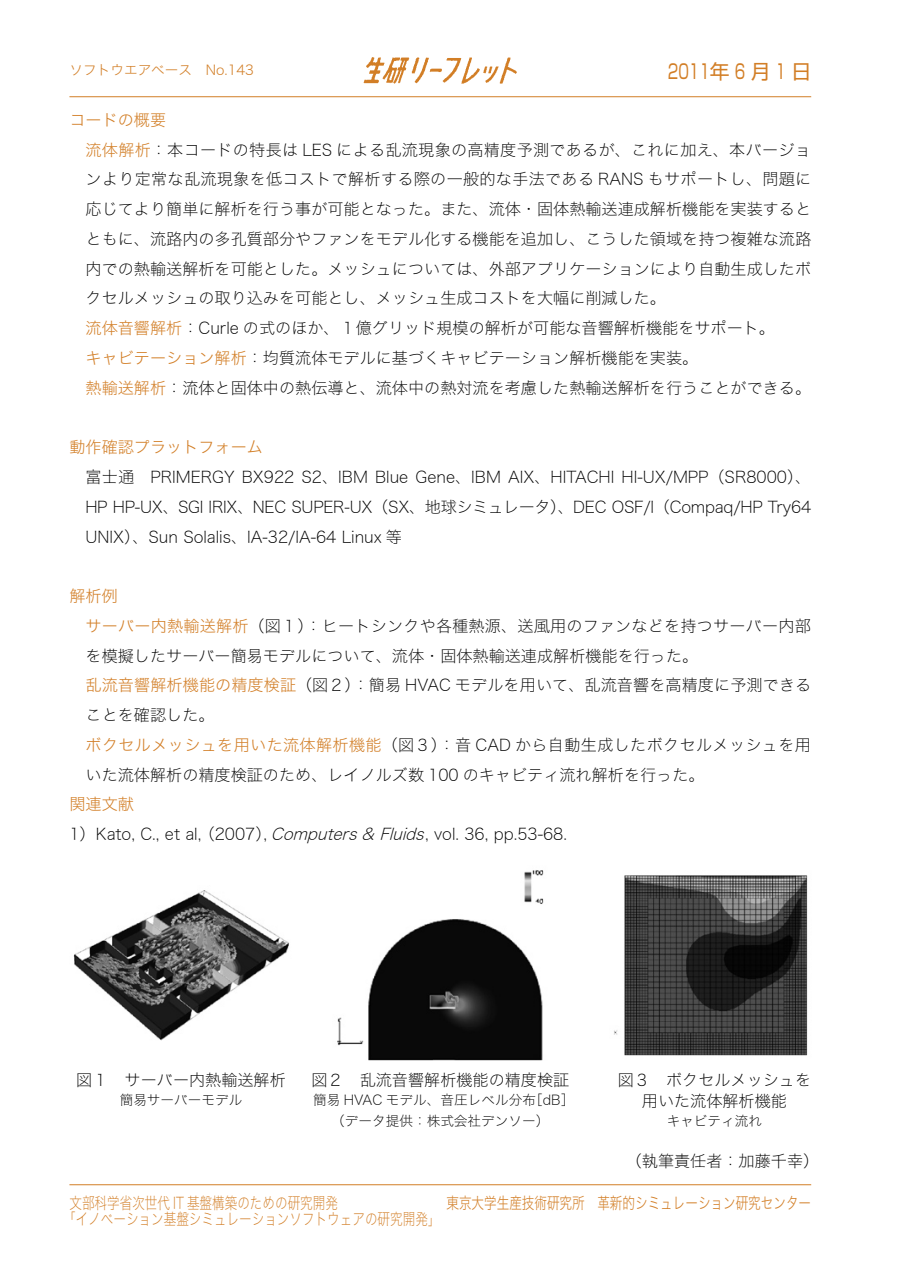
<style>
.page{position:relative;width:903px;height:1275px;background:#fff}
.page>*{position:absolute;margin:0;border:0;box-sizing:border-box;transform-origin:0 0}
.t1{font:19.78px "Shin Go Pro";letter-spacing:.09em;color:#d27e26;scale:.7 1}
._01本文{font:16.1px/29.8px "Hira Kaku Std W1";color:#000}
.t2{font:16.1px "Hira Kaku Std W1";color:#d27e26;scale:.78 1}
._03図題{font:16.1px/21px "Hira Kaku Std W1";color:#000;text-align:center}
._02見出{font:16.1px "Hira Kaku Std W2";color:#d27e26;scale:.78 1}
._02見出-2{font:16.1px "Hira Kaku Std W2";color:#d27e26}
._03図題-2{font:13.65px "Hira Kaku Std W1";color:#000}
.t3{font:13.65px "Hira Kaku Std W2";color:#d27e26}
.s1{font-family:"Hira Kaku Std W2";color:#d27e26}
.s2{font-style:italic}
</style>
<div class="page">
<hr style="left:69px;top:96px;width:742px;height:1px;background:#d27e26">
<hr style="left:69px;top:1184px;width:742px;height:1px;background:#d27e26">
<img style="left:363px;top:57px;width:154px;height:27px">
<img style="left:73px;top:890px;width:216px;height:151px">
<img style="left:337px;top:870px;width:207px;height:191px">
<img style="left:614px;top:875px;width:194px;height:181px">
<p class="t3" style="left:69px;top:60px;width:186px">ソフトウエアベース　No.143</p>
<p class="t1" style="left:668px;top:56px;width:206px">2011年６月１日</p>
<p class="_02見出-2" style="left:69px;top:108px;width:98px">コードの概要</p>
<p class="_01本文" style="left:86px;top:134px;width:727px;text-align:justify"><span class="s1">流体解析</span>：本コードの特長は LES による乱流現象の高精度予測であるが、これに加え、本バージョンより定常な乱流現象を低コストで解析する際の一般的な手法である RANS もサポートし、問題に応じてより簡単に解析を行う事が可能となった。また、流体・固体熱輸送連成解析機能を実装するとともに、流路内の多孔質部分やファンをモデル化する機能を追加し、こうした領域を持つ複雑な流路内での熱輸送解析を可能とした。メッシュについては、外部アプリケーションにより自動生成したボクセルメッシュの取り込みを可能とし、メッシュ生成コストを大幅に削減した。</p>
<p class="_01本文" style="left:86px;top:313px;width:691px"><span class="s1">流体音響解析</span>：Curle の式のほか、１億グリッド規模の解析が可能な音響解析機能をサポート。</p>
<p class="_01本文" style="left:86px;top:342px;width:614px"><span class="s1">キャビテーション解析</span>：均質流体モデルに基づくキャビテーション解析機能を実装。</p>
<p class="_01本文" style="left:86px;top:372px;width:727px"><span class="s1">熱輸送解析</span>：流体と固体中の熱伝導と、流体中の熱対流を考慮した熱輸送解析を行うことができる。</p>
<p class="_02見出-2" style="left:69px;top:435px;width:195px">動作確認プラットフォーム</p>
<p class="_01本文" style="left:85px;top:462px;width:727px;text-align:justify">富士通　PRIMERGY BX922 S2、IBM Blue Gene、IBM AIX、HITACHI HI-UX/MPP（SR8000）、HP HP-UX、SGI IRIX、NEC SUPER-UX（SX、地球シミュレータ）、DEC OSF/I（Compaq/HP Try64<br>UNIX）、Sun Solalis、IA-32/IA-64 Linux 等</p>
<p class="_02見出-2" style="left:69px;top:584px;width:50px">解析例</p>
<p class="_01本文" style="left:86px;top:610px;width:727px"><span class="s1">サーバー内熱輸送解析</span>（図１）：ヒートシンクや各種熱源、送風用のファンなどを持つサーバー内部を模擬したサーバー簡易モデルについて、流体・固体熱輸送連成解析機能を行った。</p>
<p class="_01本文" style="left:86px;top:670px;width:727px"><span class="s1">乱流音響解析機能の精度検証</span>（図２）：簡易 HVAC モデルを用いて、乱流音響を高精度に予測できることを確認した。</p>
<p class="_01本文" style="left:86px;top:729px;width:727px"><span class="s1">ボクセルメッシュを用いた流体解析機能</span>（図３）：音 CAD から自動生成したボクセルメッシュを用いた流体解析の精度検証のため、レイノルズ数 100 のキャビティ流れ解析を行った。</p>
<p class="_02見出-2" style="left:69px;top:792px;width:66px">関連文献</p>
<p class="_01本文" style="left:69px;top:819px;width:499px">1）Kato, C., et al, （2007）, <span class="s2">Computers&amp; Fluids</span>, vol. 36, pp.53-68.</p>
<p class="_03図題" style="left:76px;top:1069px;width:211px">図１　サーバー内熱輸送解析</p>
<p class="_03図題-2" style="left:120px;top:1090px;width:124px">簡易サーバーモデル</p>
<p class="_03図題" style="left:311px;top:1069px;width:259px">図２　乱流音響解析機能の精度検証</p>
<p class="_03図題-2" style="left:313px;top:1090px;width:263px">簡易 HVAC モデル、音圧レベル分布［dB］</p>
<p class="_03図題-2" style="left:331px;top:1111px;width:220px">（データ提供：株式会社デンソー）</p>
<p class="_03図題" style="left:618px;top:1069px;width:195px">図３　ボクセルメッシュを用いた流体解析機能</p>
<p class="_03図題-2" style="left:667px;top:1111px;width:97px">キャビティ流れ</p>
<p class="_01本文" style="left:626px;top:1145px;width:195px">（執筆責任者：加藤千幸）</p>
<p class="t2" style="left:69px;top:1190px;width:346px">文部科学省次世代 IT 基盤構築のための研究開発</p>
<p class="_02見出" style="left:446px;top:1190px;width:469px">東京大学生産技術研究所　革新的シミュレーション研究センター</p>
<p class="t2" style="left:63px;top:1206px;width:485px">「イノベーション基盤シミュレーションソフトウェアの研究開発」</p>
</div>
